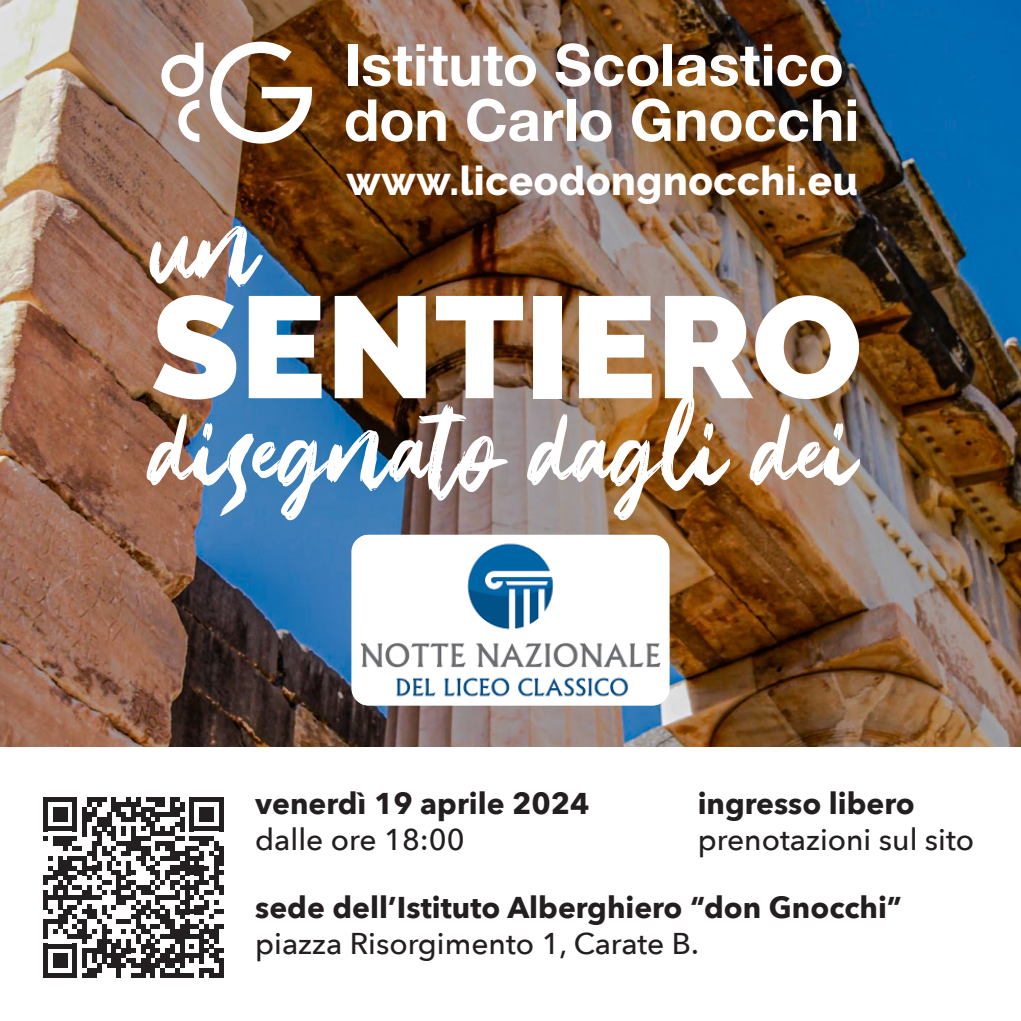
<style>
.page{position:relative;width:1021px;height:1021px;background:#fff}
.page>*{position:absolute;margin:0;border:0;box-sizing:border-box;transform-origin:0 0}
.t1{font:900 144px "Raleway";color:#fff}
.t2{font:132px "Bassheads";color:#fff}
.t3{font:800 40.5px "Raleway";letter-spacing:.015em;color:#fff}
.t4{font:700 30px "Avenir Next";color:#231f20}
.t5{font:500 30px "Avenir Next";color:#231f20}
</style>
<div class="page">
<img style="left:0;top:0;width:1020px;height:747px">
<div style="left:348px;top:44px;width:9px;height:42px;background:#fff"></div>
<svg style="left:363px;top:47px;width:49px;height:39px"></svg>
<div style="left:416px;top:56px;width:8px;height:30px;background:#fff"></div>
<div style="left:416px;top:44px;width:9px;height:7px;background:#fff"></div>
<svg style="left:428px;top:47px;width:108px;height:39px"></svg>
<svg style="left:555px;top:43px;width:103px;height:44px"></svg>
<div style="left:663px;top:44px;width:9px;height:42px;background:#fff"></div>
<svg style="left:677px;top:47px;width:82px;height:39px"></svg>
<div style="left:764px;top:56px;width:8px;height:30px;background:#fff"></div>
<div style="left:764px;top:44px;width:8px;height:7px;background:#fff"></div>
<svg style="left:777px;top:55px;width:64px;height:31px"></svg>
<svg style="left:346px;top:99px;width:100px;height:43px"></svg>
<svg style="left:467px;top:98px;width:71px;height:44px"></svg>
<svg style="left:544px;top:110px;width:19px;height:31px"></svg>
<div style="left:567px;top:99px;width:8px;height:42px;background:#fff"></div>
<svg style="left:580px;top:110px;width:31px;height:32px"></svg>
<svg style="left:632px;top:98px;width:38px;height:44px"></svg>
<img style="left:677px;top:99px;width:164px;height:43px">
<div style="left:847px;top:111px;width:9px;height:30px;background:#fff"></div>
<div style="left:847px;top:99px;width:9px;height:7px;background:#fff"></div>
<svg style="left:210px;top:42px;width:102px;height:102px"></svg>
<svg style="left:161px;top:43px;width:42px;height:99px"></svg>
<div style="left:351px;top:535px;width:318px;height:170px;background:#fff;border-radius:17px"></div>
<img style="left:360px;top:535px;width:300px;height:170px">
<svg style="left:43px;top:797px;width:181px;height:180px"></svg>
<div style="left:219px;top:958px;width:5px;height:19px;background:#231f20"></div>
<p class="t3" style="left:346px;top:158px;width:513px">www.liceodongnocchi.eu</p>
<p class="t2" style="left:151px;top:182px;width:111px">un</p>
<p class="t1" style="left:151px;top:264px;width:712px">SENTIERO</p>
<p class="t2" style="left:151px;top:386px;width:709px">disegnato dagli dei</p>
<p class="t4" style="left:255px;top:777px;width:336px">venerdì 19 aprile 2024</p>
<p class="t5" style="left:255px;top:813px;width:211px">dalle ore 18:00</p>
<p class="t4" style="left:697px;top:777px;width:218px">ingresso libero</p>
<p class="t5" style="left:697px;top:813px;width:278px">prenotazioni sul sito</p>
<p class="t4" style="left:255px;top:881px;width:648px">sede dell’Istituto Alberghiero “don Gnocchi”</p>
<p class="t5" style="left:255px;top:917px;width:445px">piazza Risorgimento 1, Carate B.</p>
</div>
